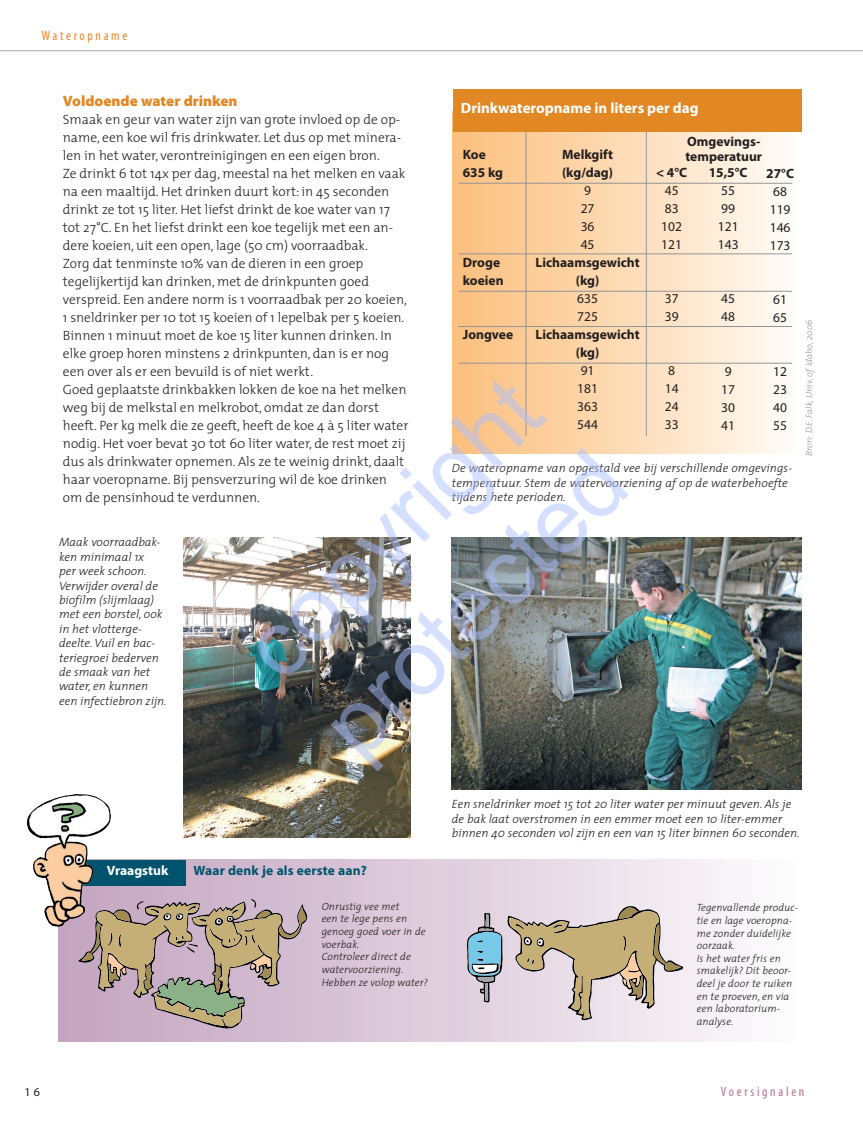
<style>
.page{position:relative;width:863px;height:1122px;background:#fff}
.page>*{position:absolute;margin:0;border:0;box-sizing:border-box;transform-origin:0 0}
.t1{font:92.55px/111px "Arial";color:rgb(171 191 255/.5)}
.t2{font:700 15px "Myriad Pro";color:#fff}
.t3{font:900 15px "Myriad Pro";color:#e18825}
.t4{font:300 13.5px/18px "The Mix";color:#231f20}
.t5{font:700 13.5px/18px "Myriad Pro";color:#231f20}
.t6{font:13.5px/18px "Myriad Pro";color:#231f20}
.t7{font:700 13.5px "Myriad Pro";letter-spacing:.01em;color:#00536d}
.t8{font:condensed 13.5px "Myriad Pro";letter-spacing:.2em;color:#b7728d}
.t9{font:condensed 13.5px "Myriad Pro";letter-spacing:.2em;color:#f58423}
.t10{font:700 13.5px "Myriad Pro";color:#fff}
.t11{font:italic 300 12px/14.4px "The Mix";color:#231f20}
.t12{font:12px "Myriad Pro";color:#231f20}
.t13{font:italic 300 10.5px/12.6px "The Mix";letter-spacing:.01em;color:#231f20}
.t14{font:italic 300 9px "The Mix";letter-spacing:.01em;color:#939598}
</style>
<div class="page">
<hr style="left:0;top:50px;width:862px;height:1px;background:#a8a9ad">
<img style="left:452px;top:537px;width:349px;height:252px">
<img style="left:183px;top:537px;width:227px;height:300px">
<div style="left:452px;top:111px;width:349px;height:343px;background:linear-gradient(to right,#fbbd7a,#fefbf7)"></div>
<div style="left:452px;top:89px;width:349px;height:42px;background:#e18825"></div>
<hr style="left:458px;top:183px;width:334px;height:1px;background:#939598">
<hr style="left:458px;top:363px;width:334px;height:1px;background:#939598">
<hr style="left:458px;top:291px;width:334px;height:1px;background:#939598">
<hr style="left:458px;top:253px;width:334px;height:1px;background:#939598">
<hr style="left:458px;top:326px;width:333px;height:1px;background:#939598">
<hr style="left:645px;top:131px;width:1px;height:305px;background:#939598">
<hr style="left:525px;top:131px;width:1px;height:305px;background:#939598">
<div style="left:58px;top:859px;width:743px;height:182px;background:linear-gradient(to right,#ba9eb9,#fffdff)"></div>
<svg style="left:58px;top:860px;width:128px;height:25px;background:#336974"></svg>
<svg style="left:78px;top:899px;width:230px;height:129px;background:#b5a29b"></svg>
<svg style="left:466px;top:905px;width:217px;height:115px;background:#c8beb5"></svg>
<img style="left:27px;top:794px;width:52px;height:68px">
<p class="t9" style="left:42px;top:28px;width:87px">Wateropname</p>
<p class="t3" style="left:63px;top:90px;width:176px">Voldoende water drinken</p>
<p class="t4" style="left:63px;top:109px;width:347px">Smaak en geur van water zijn van grote invloed op de op&shy;name, een koe wil fris drinkwater. Let dus op met minera&shy;len in het water, verontreinigingen en een eigen bron.<br>Ze drinkt 6 tot 14x per dag, meestal na het melken en vaak na een maaltijd. Het drinken duurt kort: in 45 seconden drinkt ze tot 15 liter. Het liefst drinkt de koe water van 17 tot 27°C. En het liefst drinkt een koe tegelijk met een an&shy;dere koeien, uit een open, lage (50 cm) voorraadbak.<br>Zorg dat tenminste 10% van de dieren in een groep tegelijkertijd kan drinken, met de drinkpunten goed verspreid. Een andere norm is 1 voorraadbak per 20 koeien, 1 sneldrinker per 10 tot 15 koeien of 1 lepelbak per 5 koeien.<br>Binnen 1 minuut moet de koe 15 liter kunnen drinken. In elke groep horen minstens 2 drinkpunten, dan is er nog een over als er een bevuild is of niet werkt.<br>Goed geplaatste drinkbakken lokken de koe na het melken weg bij de melkstal en melkrobot, omdat ze dan dorst heeft. Per kg melk die ze geeft, heeft de koe 4 à 5 liter water nodig. Het voer bevat 30 tot 60 liter water, de rest moet zij dus als drinkwater opnemen. Als ze te weinig drinkt, daalt haar voeropname. Bij pensverzuring wil de koe drinken om de pensinhoud te verdunnen.</p>
<p class="t2" style="left:461px;top:98px;width:239px">Drinkwateropname in liters per dag</p>
<p class="t5" style="left:685px;top:134px;width:78px;line-height:15px">Omgevings&shy;temperatuur</p>
<p class="t5" style="left:562px;top:145px;width:53px">Melkgift (kg/dag)</p>
<p class="t6" style="left:580px;top:182px;width:15px">9<br>27<br>36<br>45</p>
<p class="t5" style="left:535px;top:253px;width:106px;text-align:center">Lichaamsgewicht (kg)</p>
<p class="t6" style="left:577px;top:290px;width:22px">635<br>725</p>
<p class="t5" style="left:535px;top:325px;width:106px;text-align:center">Lichaamsgewicht (kg)</p>
<p class="t6" style="left:577px;top:362px;width:22px">91<br>181<br>363<br>544</p>
<p class="t5" style="left:462px;top:145px;width:42px">Koe<br>635 kg</p>
<p class="t5" style="left:656px;top:163px;width:33px">&lt; 4°C</p>
<p class="t6" style="left:661px;top:182px;width:22px">45<br>83<br>102<br>121</p>
<p class="t5" style="left:708px;top:163px;width:40px">15,5°C</p>
<p class="t6" style="left:717px;top:182px;width:22px">55<br>99<br>121<br>143</p>
<p class="t5" style="left:766px;top:163px;width:29px">27°C</p>
<p class="t6" style="left:769px;top:182px;width:22px">68<br>119<br>146<br>173</p>
<p class="t5" style="left:462px;top:253px;width:42px">Droge koeien</p>
<p class="t6" style="left:664px;top:290px;width:15px">37<br>39</p>
<p class="t6" style="left:773px;top:290px;width:15px">61<br>65</p>
<p class="t6" style="left:721px;top:290px;width:15px">45<br>48</p>
<p class="t5" style="left:462px;top:325px;width:52px">Jongvee</p>
<p class="t6" style="left:664px;top:362px;width:15px">8<br>14<br>24<br>33</p>
<p class="t6" style="left:721px;top:362px;width:15px">9<br>17<br>30<br>41</p>
<p class="t6" style="left:773px;top:362px;width:15px;text-align:justify">12<br>23<br>40<br>55</p>
<h1 class="t1" style="left:220px;top:623px;width:387px;rotate:-45deg">copyright protected</h1>
<p class="t11" style="left:452px;top:461px;width:342px">De wateropname van opgestald vee bij verschillende omgevings&shy;temperatuur. Stem de watervoorziening af op de waterbehoefte tijdens hete perioden.</p>
<p class="t11" style="left:59px;top:535px;width:109px">Maak voorraadbak&shy;ken minimaal 1x<br>per week schoon.<br>Verwijder overal de biofilm (slijmlaag) met een borstel, ook in het vlotterge&shy;deelte. Vuil en bac&shy;teriegroei bederven de smaak van het water, en kunnen een infectiebron zijn.</p>
<p class="t14" style="left:801px;top:456px;width:138px;rotate:-90deg">Bron: D.E. Falk, Univ. ofIdaho, 2006</p>
<p class="t10" style="left:107px;top:862px;width:63px">Vraagstuk</p>
<p class="t7" style="left:193px;top:862px;width:175px">Waar denk je als eerste aan?</p>
<p class="t13" style="left:321px;top:899px;width:108px">Onrustig vee met<br>een te lege pens en genoeg goed voer in de voerbak.<br>Controleer direct de watervoorziening.<br>Hebben ze volop water?</p>
<p class="t11" style="left:452px;top:797px;width:349px">Een sneldrinker moet 15 tot 20 liter water per minuut geven. Als je de bak laat overstromen in een emmer moet een 10 liter-emmer binnen 40 seconden vol zijn en een van 15 liter binnen 60 seconden.</p>
<p class="t13" style="left:696px;top:901px;width:103px">Tegenvallende produc&shy;tie en lage voeropna&shy;me zonder duidelijke oorzaak.<br>Is het water fris en smakelijk? Dit beoor&shy;deel je door te ruiken en te proeven, en via een laboratorium&shy;analyse.</p>
<p class="t12" style="left:24px;top:1084px;width:17px">16</p>
<p class="t8" style="left:720px;top:1083px;width:85px">Voersignalen</p>
</div>
